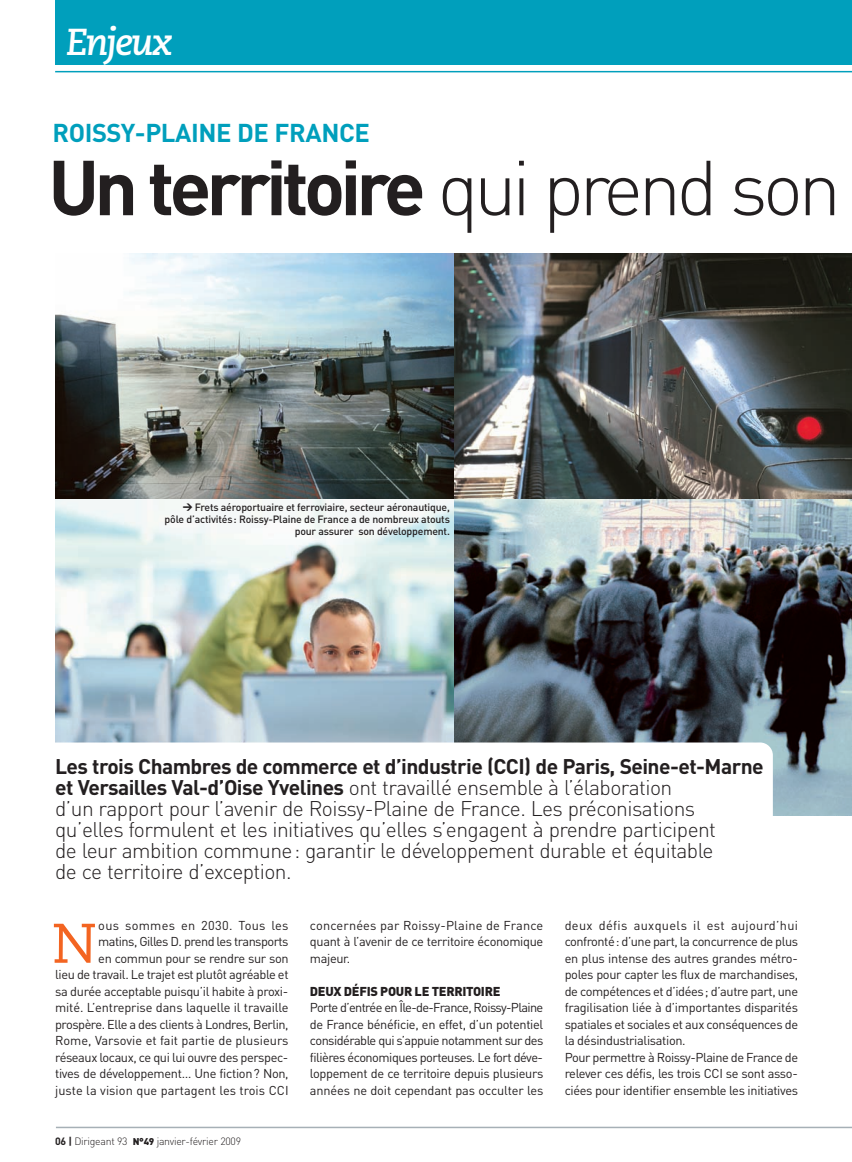
<style>
.page{position:relative;width:852px;height:1162px;background:#fff}
.page>*{position:absolute;margin:0;border:0;box-sizing:border-box;transform-origin:0 0}
.t1{font:700 76.5px "DIN";letter-spacing:-.065em;color:#231f20}
.t2{font:55.8px "Caecilia LT Std";color:#f36421}
.t3{font:italic 700 37.5px "Caecilia LT Std";letter-spacing:-.055em;color:#fff}
.t4{font:700 25.5px "DIN";letter-spacing:-.015em;color:#009fbc}
.t5{font:300 21px/21px "DIN";letter-spacing:-.025em;color:#231f20}
.t6{font:12.75px/16.5px "DIN";letter-spacing:-.025em;color:#231f20;text-align:justify}
.t7{font:900 12.75px "DIN";letter-spacing:-.025em;color:#231f20}
.t8{font:500 10.5px/12px "DIN";letter-spacing:-.015em;color:#231f20;text-align:right}
.t9{font:300 10.5px "DIN";letter-spacing:-.025em;color:#231f20}
.s1{font-weight:300}
.s2{font-weight:900;font-size:9.75px}
.s3{font-weight:700}
</style>
<div class="page">
<img style="left:453px;top:254px;width:398px;height:245px">
<img style="left:55px;top:254px;width:398px;height:245px">
<img style="left:453px;top:499px;width:398px;height:317px">
<img style="left:55px;top:499px;width:398px;height:243px">
<hr style="left:56px;top:1127px;width:795px;height:1px;background:#a6b0b6">
<div style="left:55px;top:0;width:796px;height:65px;background:#009fbc"></div>
<hr style="left:55px;top:71px;width:796px;height:1px;background:#009fbc">
<div style="left:27px;top:742px;width:745px;height:152px;background:#fff;border-radius:13px"></div>
<h3 class="t3" style="left:66px;top:20px;width:108px">Enjeux</h3>
<h3 class="t4" style="left:52px;top:124px;width:319px">ROISSY-PLAINE DE FRANCE</h3>
<h1 class="t1" style="left:48px;top:161px;width:794px">Un territoire <span class="s1">qui prend son</span></h1>
<p class="t8" style="left:165px;top:502px;width:287px"><span class="s2">&gt;</span> Frets aéroportuaire et ferroviaire, secteur aéronautique, pôle d’activités: Roissy-Plaine de France a de nombreux atouts pour assurer son développement.</p>
<p class="t5" style="left:55px;top:759px;width:709px"><span class="s3">Les trois Chambres de commerce et d’industrie (CCI) de Paris, Seine-et-Marne et Versailles Val-d’Oise Yvelines</span> ont travaillé ensemble à l’élaboration<br>d’un rapport pour l’avenir de Roissy-Plaine de France. Les préconisations qu’elles formulent et les initiatives qu’elles s’engagent à prendre participent<br>de leur ambition commune: garantir le développement durable et équitable<br>de ce territoire d’exception.</p>
<p class="t6" style="left:564px;top:918px;width:235px;text-align:left">deux défis auxquels il est aujourd’hui confronté: d’une part, la concurrence de plus en plus intense des autres grandes métro&shy;poles pour capter les flux de marchandises, de compétences et d’idées; d’autre part, une fragilisation liée à d’importantes disparités spatiales et sociales et aux conséquences de la désindustrialisation.<br>Pour permettre à Roissy-Plaine de France de relever ces défis, les trois CCI se sont asso&shy;ciées pour identifier ensemble les initiatives</p>
<p class="t6" style="left:310px;top:918px;width:235px">concernées par Roissy-Plaine de France quant à l’avenir de ce territoire économique majeur.</p>
<p class="t7" style="left:310px;top:987px;width:192px">DEUX DÉFIS POUR LE TERRITOIRE</p>
<p class="t6" style="left:310px;top:1001px;width:235px">Porte d’entrée en Île-de-France, Roissy-Plaine de France bénéficie, en effet, d’un potentiel considérable qui s’appuie notamment sur des filières économiques porteuses. Le fort déve&shy;loppement de ce territoire depuis plusieurs années ne doit cependant pas occulter les</p>
<p class="t6" style="left:55px;top:918px;width:235px;text-align:right">ous sommes en 2030. Tous les<br>matins, Gilles D. prend les transports<br>en commun pour se rendre sur son<br>lieu de travail. Le trajet est plutôt agréable et sa durée acceptable puisqu’il habite à proxi&shy;mité. L’entreprise dans laquelle il travaille prospère. Elle a des clients à Londres, Berlin, Rome, Varsovie et fait partie de plusieurs réseaux locaux, ce qui lui ouvre des perspec&shy;tives de développement… Une fiction? Non, juste la vision que partagent les trois CCI</p>
<h2 class="t2" style="left:52px;top:920px;width:46px">N</h2>
<p class="t9" style="left:55px;top:1137px;width:187px"><span class="s3">06 |</span> Dirigeant 93 <span class="s2">N°49</span> janvier-février 2009</p>
</div>
